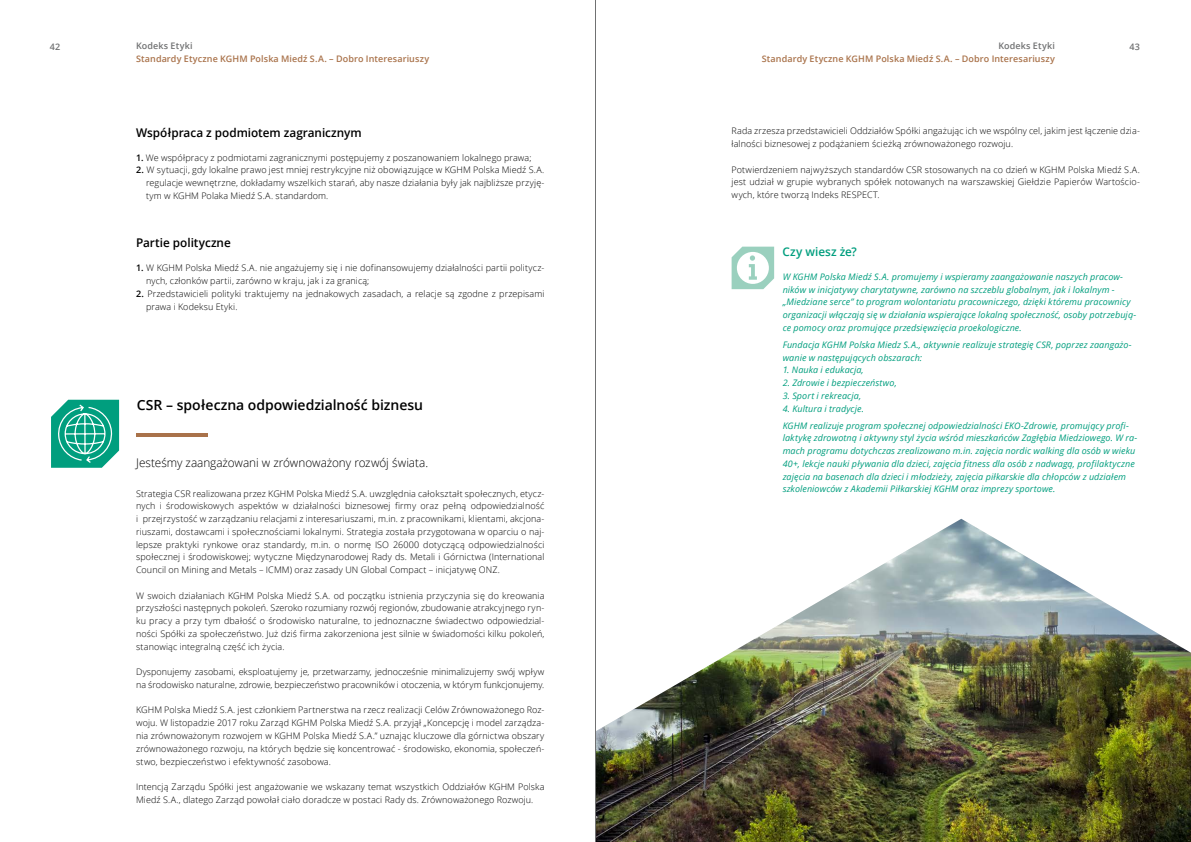
<style>
.page{position:relative;width:1191px;height:842px;background:#fff}
.page>*{position:absolute;margin:0;border:0;box-sizing:border-box;transform-origin:0 0}
.t1{font:600 14px "Open Sans";letter-spacing:-.005em;color:#000}
.t2{font:600 12px "Open Sans";letter-spacing:-.005em;color:#000}
.t3{font:300 12px "Open Sans";letter-spacing:-.005em;color:#000}
.t4{font:600 12px "Open Sans";letter-spacing:.005em;color:#009e7e}
.t5{font:300 9px/12.8px "Open Sans";letter-spacing:.01em;color:#000;text-align:justify}
.t6{font:italic 9px/12.8px "Open Sans";letter-spacing:.01em;color:#009e7e}
.t7{font:600 9px "Open Sans";letter-spacing:.01em;color:#a9724a}
.t8{font:600 9px "Open Sans";letter-spacing:.015em;color:#707172}
.s1{font-weight:600}
</style>
<div class="page">
<hr style="left:136px;top:434px;width:71px;height:3px;background:#a9724a">
<img style="left:596px;top:519px;width:595px;height:323px">
<svg style="left:51px;top:400px;width:68px;height:68px;background:#34b298"></svg>
<svg style="left:731px;top:247px;width:43px;height:42px"></svg>
<hr style="left:595px;top:0;width:1px;height:842px;background:#707172">
<p class="t8" style="left:136px;top:40px;width:58px">Kodeks Etyki</p>
<p class="t7" style="left:136px;top:53px;width:294px">Standardy Etyczne KGHM Polska Miedź S.A. – Dobro Interesariuszy</p>
<p class="t8" style="left:998px;top:40px;width:58px">Kodeks Etyki</p>
<p class="t7" style="left:762px;top:53px;width:294px">Standardy Etyczne KGHM Polska Miedź S.A. – Dobro Interesariuszy</p>
<p class="t8" style="left:50px;top:40px;width:12px">42</p>
<p class="t8" style="left:1129px;top:40px;width:12px">43</p>
<h2 class="t2" style="left:136px;top:124px;width:227px">Współpraca z podmiotem zagranicznym</h2>
<p class="t5" style="left:136px;top:151px;width:397px"><span class="s1">1.</span> We współpracy z podmiotami zagranicznymi postępujemy z poszanowaniem lokalnego prawa;</p>
<p class="t5" style="left:146px;top:164px;width:400px;text-indent:-10px"><span class="s1">2.</span> W sytuacji, gdy lokalne prawo jest mniej restrykcyjne niż obowiązujące w KGHM Polska Miedź S.A. regulacje wewnętrzne, dokładamy wszelkich starań, aby nasze działania były jak najbliższe przyję&shy;tym w KGHM Polaka Miedź S.A. standardom.</p>
<h2 class="t2" style="left:136px;top:235px;width:96px">Partie polityczne</h2>
<p class="t5" style="left:146px;top:261px;width:400px;text-indent:-10px"><span class="s1">1.</span> W KGHM Polska Miedź S.A. nie angażujemy się i nie dofinansowujemy działalności partii politycz&shy;nych, członków partii, zarówno w kraju, jak i za granicą;</p>
<p class="t5" style="left:146px;top:287px;width:400px;text-indent:-10px"><span class="s1">2.</span> Przedstawicieli polityki traktujemy na jednakowych zasadach, a relacje są zgodne z przepisami prawa i Kodeksu Etyki.</p>
<h1 class="t1" style="left:137px;top:396px;width:288px">CSR – społeczna odpowiedzialność biznesu</h1>
<h2 class="t3" style="left:136px;top:454px;width:293px">Jesteśmy zaangażowani w zrównoważony rozwój świata.</h2>
<p class="t5" style="left:136px;top:487px;width:410px">Strategia CSR realizowana przez KGHM Polska Miedź S.A. uwzględnia całokształt społecznych, etycz&shy;nych i środowiskowych aspektów w działalności biznesowej firmy oraz pełną odpowiedzialność i przejrzystość w zarządzaniu relacjami z interesariuszami, m.in. z pracownikami, klientami, akcjona&shy;riuszami, dostawcami i społecznościami lokalnymi. Strategia została przygotowana w oparciu o naj&shy;lepsze praktyki rynkowe oraz standardy, m.in. o normę ISO 26000 dotyczącą odpowiedzialności społecznej i środowiskowej; wytyczne Międzynarodowej Rady ds. Metali i Górnictwa (International Council on Mining and Metals – ICMM) oraz zasady UN Global Compact – inicjatywę ONZ.</p>
<p class="t5" style="left:136px;top:589px;width:410px">W swoich działaniach KGHM Polska Miedź S.A. od początku istnienia przyczynia się do kreowania przyszłości następnych pokoleń. Szeroko rozumiany rozwój regionów, zbudowanie atrakcyjnego ryn&shy;ku pracy a przy tym dbałość o środowisko naturalne, to jednoznaczne świadectwo odpowiedzial&shy;ności Spółki za społeczeństwo. Już dziś firma zakorzeniona jest silnie w świadomości kilku pokoleń, stanowiąc integralną część ich życia.</p>
<p class="t5" style="left:136px;top:665px;width:410px">Dysponujemy zasobami, eksploatujemy je, przetwarzamy, jednocześnie minimalizujemy swój wpływ na środowisko naturalne, zdrowie, bezpieczeństwo pracowników i otoczenia, w którym funkcjonujemy.</p>
<p class="t5" style="left:136px;top:703px;width:410px">KGHM Polska Miedź S.A. jest członkiem Partnerstwa na rzecz realizacji Celów Zrównoważonego Roz&shy;woju. W listopadzie 2017 roku Zarząd KGHM Polska Miedź S.A. przyjął „Koncepcję i model zarządza&shy;nia zrównoważonym rozwojem w KGHM Polska Miedź S.A.” uznając kluczowe dla górnictwa obszary zrównoważonego rozwoju, na których będzie się koncentrować - środowisko, ekonomia, społeczeń&shy;stwo, bezpieczeństwo i efektywność zasobowa.</p>
<p class="t5" style="left:136px;top:780px;width:410px">Intencją Zarządu Spółki jest angażowanie we wskazany temat wszystkich Oddziałów KGHM Polska<br>Miedź S.A., dlatego Zarząd powołał ciało doradcze w postaci Rady ds. Zrównoważonego Rozwoju.</p>
<p class="t5" style="left:731px;top:125px;width:410px">Rada zrzesza przedstawicieli Oddziałów Spółki angażując ich we wspólny cel, jakim jest łączenie dzia&shy;łalności biznesowej z podążaniem ścieżką zrównoważonego rozwoju.</p>
<p class="t5" style="left:731px;top:163px;width:410px">Potwierdzeniem najwyższych standardów CSR stosowanych na co dzień w KGHM Polska Miedź S.A. jest udział w grupie wybranych spółek notowanych na warszawskiej Giełdzie Papierów Wartościo&shy;wych, które tworzą Indeks RESPECT.</p>
<h2 class="t4" style="left:782px;top:243px;width:76px">Czy wiesz że?</h2>
<p class="t6" style="left:782px;top:270px;width:355px">W KGHM Polska Miedź S.A. promujemy i wspieramy zaangażowanie naszych pracow&shy;ników w inicjatywy charytatywne, zarówno na szczeblu globalnym, jak i lokalnym - „Miedziane serce” to program wolontariatu pracowniczego, dzięki któremu pracownicy organizacji włączają się w działania wspierające lokalną społeczność, osoby potrzebują&shy;ce pomocy oraz promujące przedsięwzięcia proekologiczne.</p>
<p class="t6" style="left:782px;top:338px;width:350px">Fundacja KGHM Polska Miedz S.A., aktywnie realizuje strategię CSR, poprzez zaangażo&shy;wanie w następujących obszarach:</p>
<p class="t6" style="left:782px;top:363px;width:83px">1. Nauka i edukacja,</p>
<p class="t6" style="left:782px;top:376px;width:116px">2. Zdrowie i bezpieczeństwo,</p>
<p class="t6" style="left:782px;top:389px;width:80px">3. Sport i rekreacja,</p>
<p class="t6" style="left:782px;top:399px;width:348px;line-height:17px">4. Kultura i tradycje.<br>KGHM realizuje program społecznej odpowiedzialności EKO-Zdrowie, promujący profi-</p>
<p class="t6" style="left:782px;top:431px;width:356px">laktykę zdrowotną i aktywny styl życia wśród mieszkańców Zagłębia Miedziowego. W ra&shy;mach programu dotychczas zrealizowano m.in. zajęcia nordic walking dla osób w wieku 40+, lekcje nauki pływania dla dzieci, zajęcia fitness dla osób z nadwagą, profilaktyczne zajęcia na basenach dla dzieci i młodzieży, zajęcia piłkarskie dla chłopców z udziałem szkoleniowców z Akademii Piłkarskiej KGHM oraz imprezy sportowe.</p>
</div>
